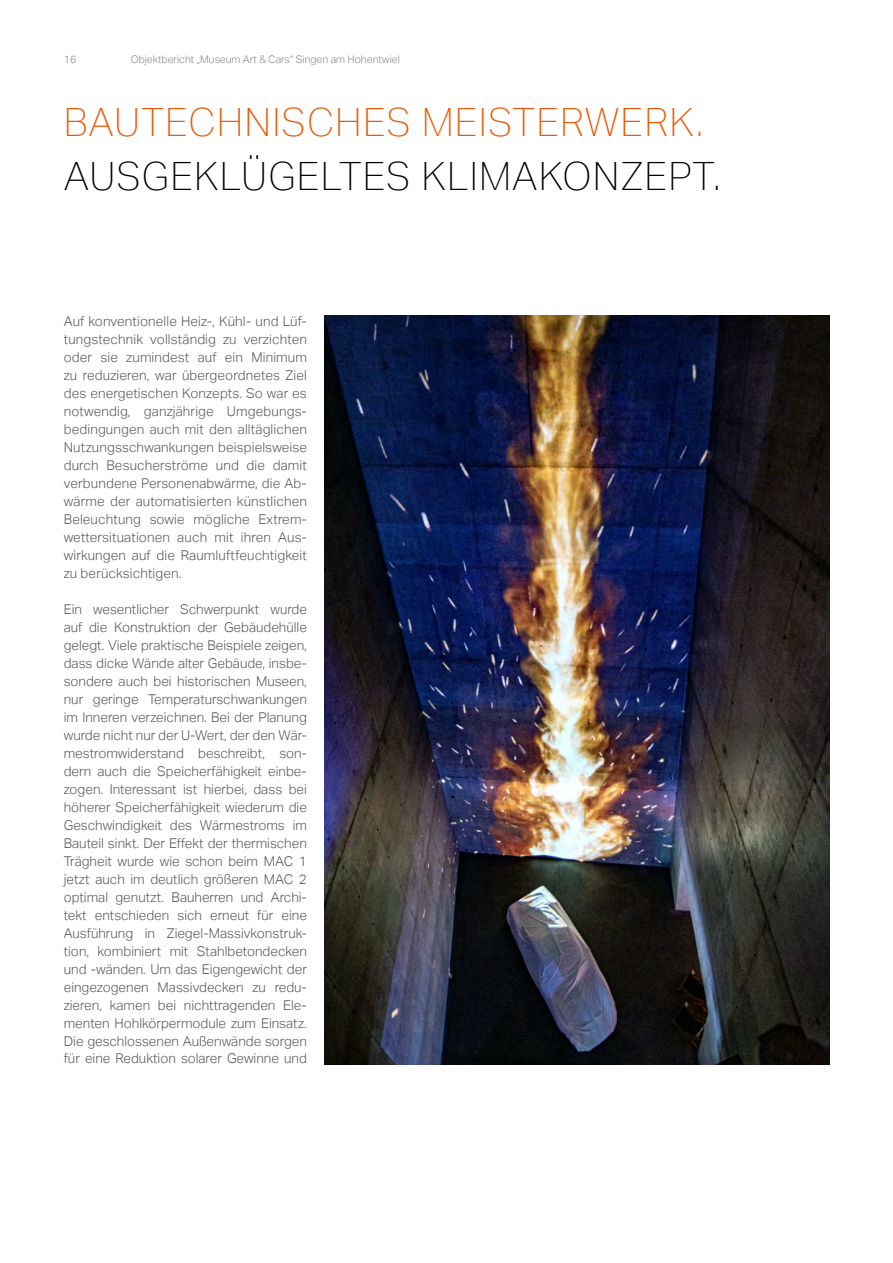
<style>
.page{position:relative;width:893px;height:1263px;background:#fff}
.page>*{position:absolute;margin:0;border:0;box-sizing:border-box;transform-origin:0 0}
.t1{font:100 39px "Aktiv Grotesk";letter-spacing:.03em;color:#000}
.t2{font:100 39px "Aktiv Grotesk";letter-spacing:.03em;color:#ea5a06}
.t3{font:300 13.5px/18px "Aktiv Grotesk";color:#565656;text-align:justify}
.t4{font:300 10.5px "Aktiv Grotesk";color:#878786}
</style>
<div class="page">
<img style="left:325px;top:316px;width:504px;height:748px">
<p class="t4" style="left:64px;top:54px;width:14px">16</p>
<p class="t4" style="left:131px;top:54px;width:271px">Objektbericht „Museum Art &amp; Cars“ Singen am Hohentwiel</p>
<h1 class="t2" style="left:64px;top:100px;width:641px">BAUTECHNISCHES MEISTERWERK.</h1>
<h1 class="t1" style="left:64px;top:154px;width:658px">AUSGEKLÜGELTES KLIMAKONZEPT.</h1>
<p class="t3" style="left:64px;top:312px;width:245px">Auf konventionelle Heiz-, Kühl- und Lüf&shy;tungstechnik vollständig zu verzichten oder sie zumindest auf ein Minimum zu reduzieren, war übergeordnetes Ziel des energetischen Konzepts. So war es notwendig, ganzjährige Umgebungs&shy;bedingungen auch mit den alltäglichen Nutzungsschwankungen beispielsweise durch Besucherströme und die damit verbundene Personenabwärme, die Ab&shy;wärme der automatisierten künstlichen Beleuchtung sowie mögliche Extrem&shy;wettersituationen auch mit ihren Aus&shy;wirkungen auf die Raumluftfeuchtigkeit zu berücksichtigen.</p>
<p class="t3" style="left:64px;top:600px;width:245px">Ein wesentlicher Schwerpunkt wurde auf die Konstruktion der Gebäudehülle gelegt. Viele praktische Beispiele zeigen, dass dicke Wände alter Gebäude, insbe&shy;sondere auch bei historischen Museen, nur geringe Temperaturschwankungen im Inneren verzeichnen. Bei der Planung wurde nicht nur der U-Wert, der den Wär&shy;mestromwiderstand beschreibt, son&shy;dern auch die Speicherfähigkeit einbe&shy;zogen. Interessant ist hierbei, dass bei höherer Speicherfähigkeit wiederum die Geschwindigkeit des Wärmestroms im Bauteil sinkt. Der Effekt der thermischen Trägheit wurde wie schon beim MAC 1 jetzt auch im deutlich größeren MAC 2 optimal genutzt. Bauherren und Archi&shy;tekt entschieden sich erneut für eine Ausführung in Ziegel-Massivkonstruk&shy;tion, kombiniert mit Stahlbetondecken und -wänden. Um das Eigengewicht der eingezogenen Massivdecken zu redu&shy;zieren, kamen bei nichttragenden Ele&shy;menten Hohlkörpermodule zum Einsatz.<br>Die geschlossenen Außenwände sorgen für eine Reduktion solarer Gewinne und</p>
</div>
